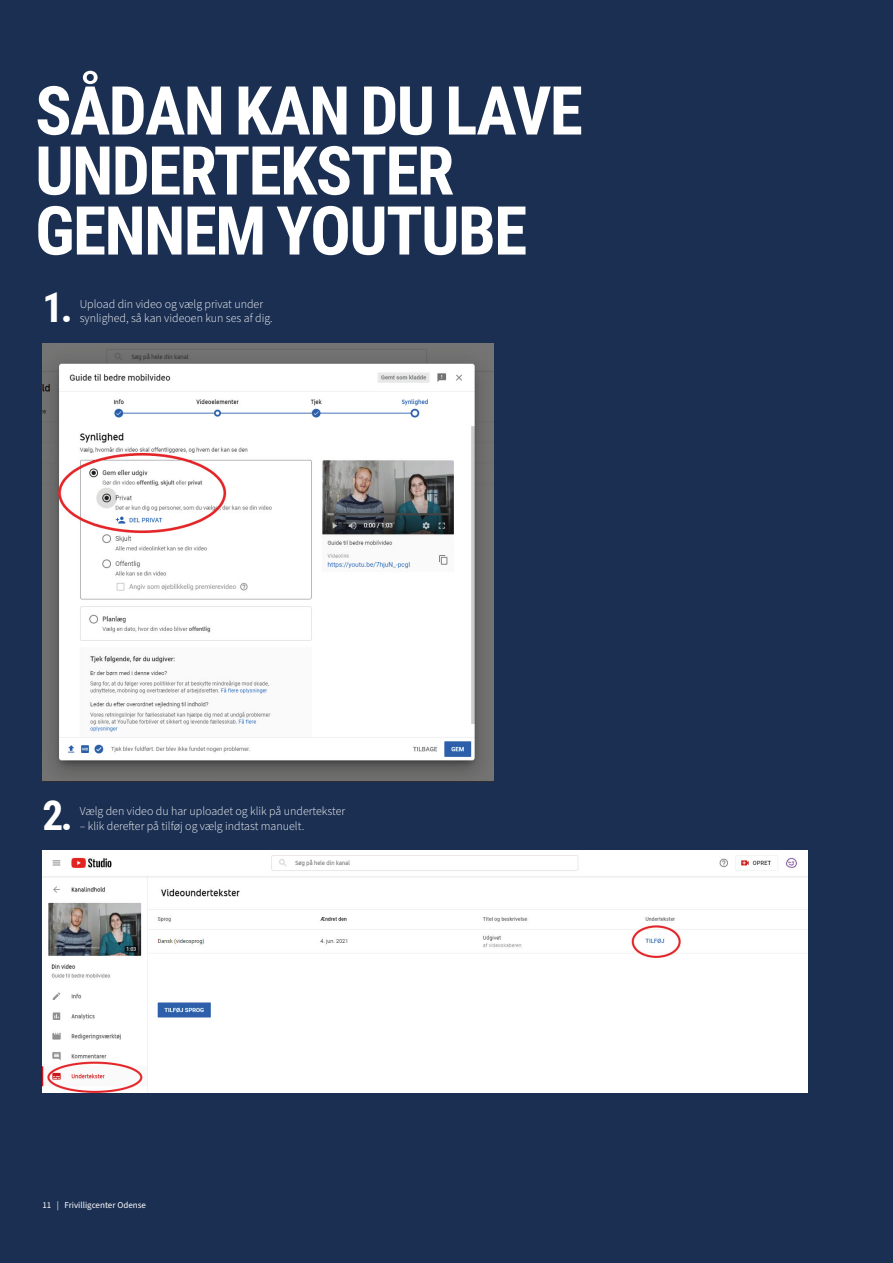
<style>
.page{position:relative;width:893px;height:1263px;background:#1b2f52}
.page>*{position:absolute;margin:0;border:0;box-sizing:border-box;transform-origin:0 0}
.TITEEEL{font:700 67.5px/60px "Roboto Condensed";letter-spacing:-.025em;color:#fff}
.TITEEEL-2{font:700 41.25px "Roboto Condensed";color:#fff}
.Billedtekst{font:300 12px/14.4px "Source Sans Pro";color:#fff}
.Sidetal{font:9px "Source Sans Pro";color:#fff}
</style>
<div class="page">
<img style="left:43px;top:851px;width:765px;height:242px">
<img style="left:43px;top:343px;width:450px;height:438px">
<p class="TITEEEL" style="left:35px;top:78px;width:549px">SÅDAN KAN DU LAVE<br>UNDERTEKSTER<br>GENNEM YOUTUBE</p>
<p class="TITEEEL-2" style="left:43px;top:279px;width:32px">1.</p>
<p class="Billedtekst" style="left:80px;top:297px;width:195px">Upload din video og vælg privat under synlighed, så kan videoen kun ses af dig.</p>
<p class="TITEEEL-2" style="left:43px;top:786px;width:32px">2.</p>
<p class="Billedtekst" style="left:80px;top:804px;width:267px">Vælg den video du har uploadet og klik på undertekster</p>
<p class="Billedtekst" style="left:80px;top:819px;width:226px">– klik derefter på tilføj og vælg indtast manuelt.</p>
<p class="Sidetal" style="left:43px;top:1199px;width:105px">11 | Frivilligcenter Odense</p>
</div>
